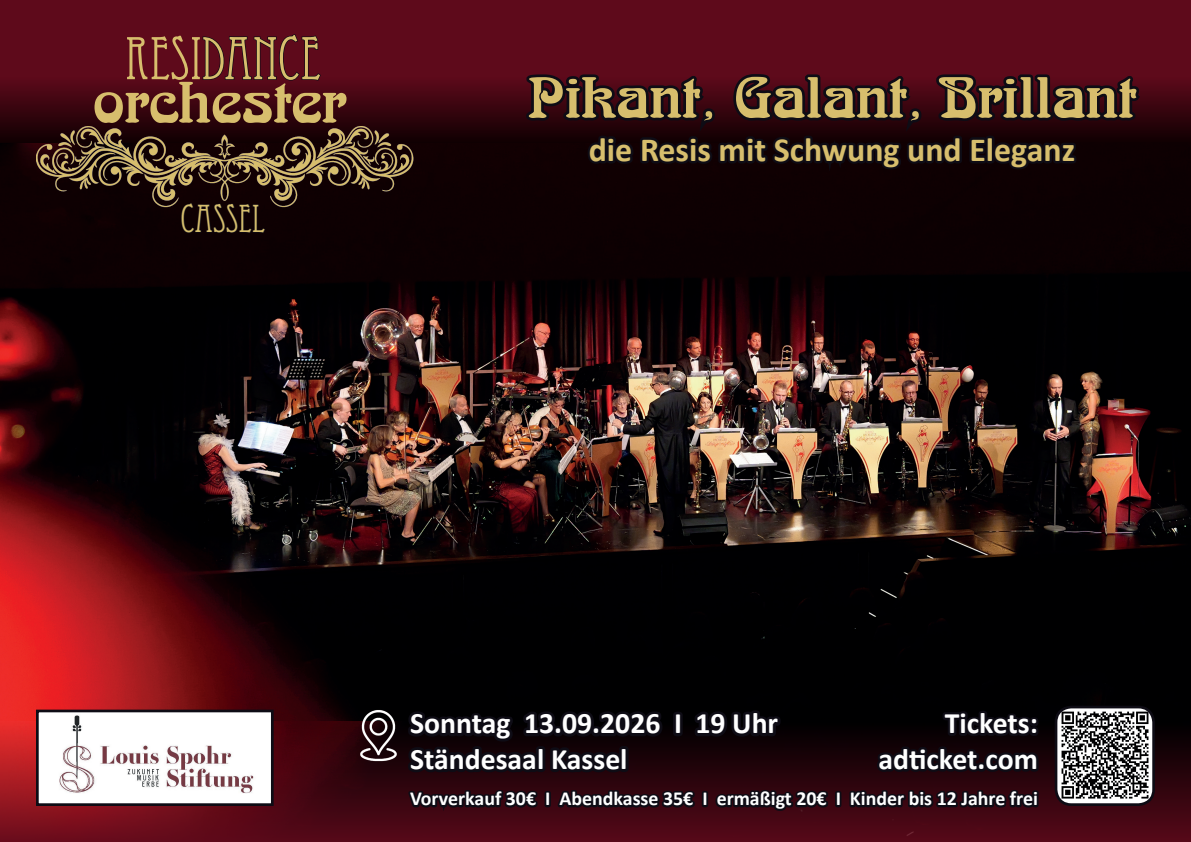
<style>
.page{position:relative;width:1191px;height:842px;background:#5e0a1b}
.page>*{position:absolute;margin:0;border:0;box-sizing:border-box;transform-origin:0 0}
.t1{font:59.4px "Eccentric";color:#d7be6d}
.t2{font:56.9px "Arnold Boecklin Std";color:#d7be6d}
.t3{font:56.6px "Arnold Boecklin Std";color:#d7be6d}
.t4{font:38.4px "Eccentric";color:#d7be6d}
.t5{font:700 33.8px "Calibri";color:#d7be6d}
.t6{font:700 29.7px/35.7px "Calibri";color:#fff}
.t7{font:700 19.9px "Calibri";color:#fff}
</style>
<div class="page">
<img style="left:0;top:143px;width:1191px;height:698px">
<div style="left:0;top:77px;width:1191px;height:66px;background:linear-gradient(to bottom,#5d091a,#110002)"></div>
<svg style="left:521px;top:74px;width:622px;height:99px;background:#1d060e"></svg>
<svg style="left:202px;top:34px;width:120px;height:47px"></svg>
<svg style="left:180px;top:209px;width:86px;height:25px;background:#0e0206"></svg>
<img style="left:36px;top:122px;width:378px;height:87px">
<img style="left:1058px;top:708px;width:93px;height:93px">
<div style="left:1054px;top:706px;width:101px;height:100px;border:3px solid #0e0c15;border-radius:15px"></div>
<img style="left:40px;top:714px;width:230px;height:88px">
<div style="left:36px;top:710px;width:238px;height:96px;border:3px solid #0e0c15"></div>
<img style="left:344px;top:700px;width:70px;height:70px">
<svg style="left:403px;top:705px;width:640px;height:123px;background:#1c060d"></svg>
<h1 class="t1" style="left:125px;top:24px;width:197px">RESIDANCE</h1>
<h2 class="t2" style="left:93px;top:71px;width:255px">orchester</h2>
<h3 class="t4" style="left:180px;top:197px;width:86px">CASSEL</h3>
<h3 class="t3" style="left:528px;top:66px;width:610px">Pikant, Galant, Brillant</h3>
<h3 class="t5" style="left:589px;top:126px;width:488px">die Resis mit Schwung und Eleganz</h3>
<h3 class="t6" style="left:878px;top:705px;width:161px;text-align:right">Tickets: adticket.com</h3>
<h3 class="t6" style="left:410px;top:705px;width:369px">Sonntag 13.09.2026 I 19 Uhr<br>Ständesaal Kassel</h3>
<p class="t7" style="left:410px;top:785px;width:629px">Vorverkauf 30€ I Abendkasse 35€ I ermäßigt 20€ I Kinder bis 12 Jahre frei</p>
</div>
